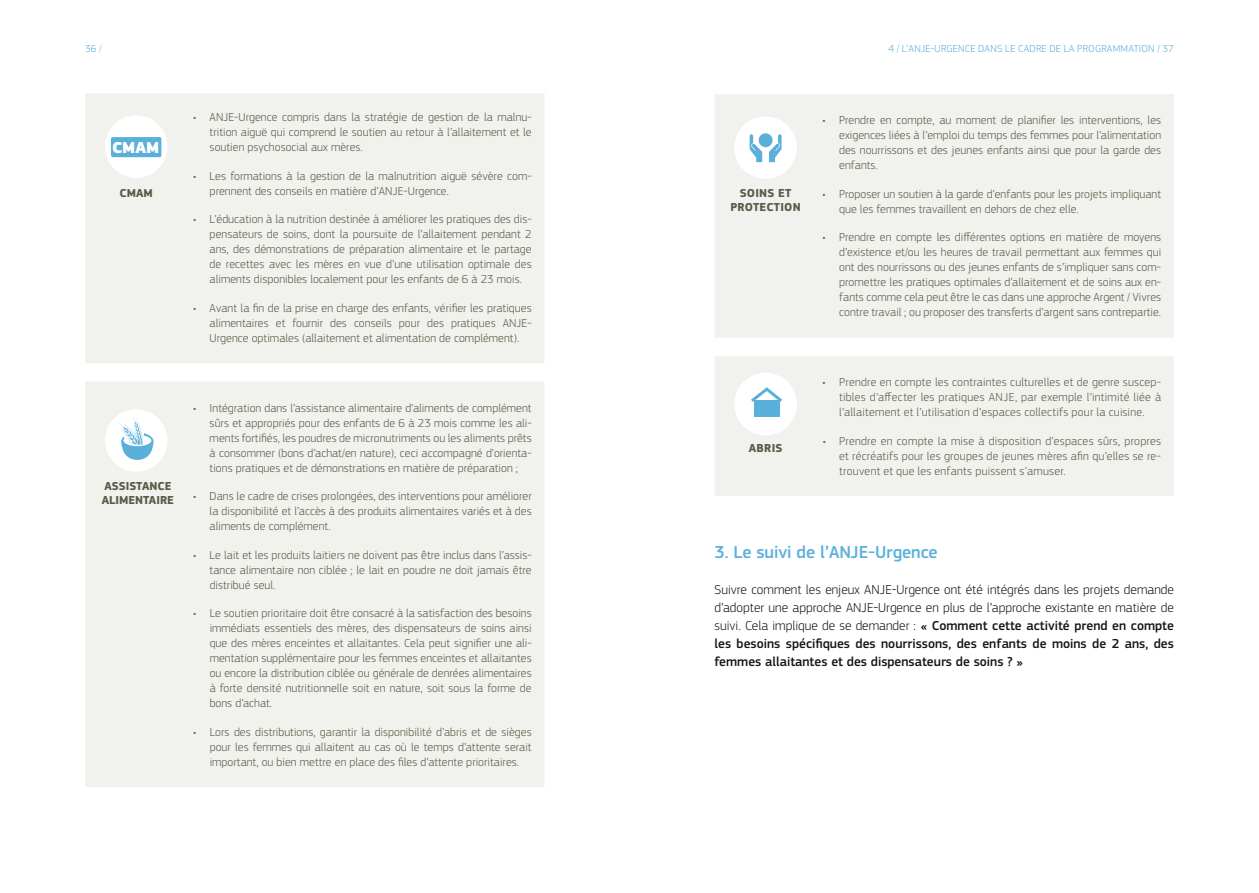
<style>
.page{position:relative;width:1259px;height:893px;background:#fff}
.page>*{position:absolute;margin:0;border:0;box-sizing:border-box;transform-origin:0 0}
.t1{font:500 18px "EC Square Sans Pro";letter-spacing:-.005em;color:#5bb0db}
.t2{font:900 16.5px "EC Square Sans Pro Extra";color:#fff}
.t3{font:300 13.5px/18px "EC Square Sans Pro";color:#151616;text-align:justify}
.t4{font:300 12px/15px "EC Square Sans Pro";letter-spacing:.005em;color:#5b5948;text-align:justify}
.t5{font:700 12px/13.6px "EC Square Sans Pro";letter-spacing:.02em;color:#5b5948}
.t6{font:300 10.5px "EC Square Sans Pro";letter-spacing:.02em;color:#5bb0db}
.s1{font-weight:500}
</style>
<div class="page">
<div style="left:85px;top:93px;width:459px;height:270px;background:#f1f1ed"></div>
<div style="left:85px;top:382px;width:459px;height:405px;background:#f1f1ed"></div>
<div style="left:105px;top:409px;width:62px;height:63px;background:#fff;border-radius:50%"></div>
<svg style="left:118px;top:417px;width:36px;height:43px"></svg>
<div style="left:105px;top:115px;width:62px;height:63px;background:#fff;border-radius:50%"></div>
<div style="left:111px;top:137px;width:50px;height:20px;background:#5bb0db;border-radius:2px"></div>
<div style="left:715px;top:356px;width:459px;height:140px;background:#f1f1ed"></div>
<div style="left:734px;top:373px;width:63px;height:62px;background:#fff;border-radius:50%"></div>
<div style="left:754px;top:400px;width:25px;height:16px;background:#5bb0db"></div>
<svg style="left:751px;top:387px;width:31px;height:18px"></svg>
<div style="left:715px;top:94px;width:459px;height:244px;background:#f1f1ed"></div>
<div style="left:734px;top:116px;width:63px;height:63px;background:#fff;border-radius:50%"></div>
<svg style="left:749px;top:133px;width:32px;height:29px"></svg>
<p class="t6" style="left:85px;top:42px;width:18px">36 /</p>
<p class="t6" style="left:888px;top:42px;width:287px">4 / L’ANJE-Urgence dans le cadre de la programmation / 37</p>
<h2 class="t2" style="left:112px;top:138px;width:49px">CMAM</h2>
<p class="t5" style="left:120px;top:187px;width:17px">CMAM</p>
<p class="t4" style="left:210px;top:110px;width:323px;text-indent:-16px">• ANJE-Urgence compris dans la stratégie de gestion de la malnu&shy;trition aiguë qui comprend le soutien au retour à l’allaitement et le soutien psychosocial aux mères.</p>
<p class="t4" style="left:210px;top:168px;width:323px;text-indent:-16px">• Les formations à la gestion de la malnutrition aiguë sévère com&shy;prennent des conseils en matière d’ANJE-Urgence.</p>
<p class="t4" style="left:210px;top:212px;width:323px;text-indent:-16px">• L’éducation à la nutrition destinée à améliorer les pratiques des dis&shy;pensateurs de soins, dont la poursuite de l’allaitement pendant 2 ans, des démonstrations de préparation alimentaire et le partage de recettes avec les mères en vue d’une utilisation optimale des aliments disponibles localement pour les enfants de 6 à 23 mois.</p>
<p class="t4" style="left:210px;top:300px;width:323px;text-indent:-16px">• Avant la fin de la prise en charge des enfants, vérifier les pratiques alimentaires et fournir des conseils pour des pratiques ANJE-Urgence optimales (allaitement et alimentation de complément).</p>
<p class="t5" style="left:102px;top:480px;width:70px">ASSISTAN CE<br>ALIMENTAIRE</p>
<p class="t4" style="left:210px;top:400px;width:323px;text-indent:-16px">• I ntégration dans l’assistance alimentaire d’aliments de complément sûrs et appropriés pour des enfants de 6 à 23 mois comme les ali&shy;ments fortifiés, les poudres de micronutriments ou les aliments prêts à consommer (bons d’achat/en nature), ceci accompagné d’orienta&shy;tions pratiques et de démonstrations en matière de préparation ;</p>
<p class="t4" style="left:210px;top:489px;width:323px;text-indent:-16px">• Dans le cadre de crises prolongées, des interventions pour améliorer la disponibilité et l’accès à des produits alimentaires variés et à des aliments de complément.</p>
<p class="t4" style="left:210px;top:547px;width:323px;text-indent:-16px">• Le lait et les produits laitiers ne doivent pas être inclus dans l’assis&shy;tance alimentaire non ciblée ; le lait en poudre ne doit jamais être distribué seul.</p>
<p class="t4" style="left:210px;top:606px;width:323px;text-indent:-16px">• Le soutien prioritaire doit être consacré à la satisfaction des besoins immédiats essentiels des mères, des dispensateurs de soins ainsi que des mères enceintes et allaitantes. Cela peut signifier une ali&shy;mentation supplémentaire pour les femmes enceintes et allaitantes ou encore la distribution ciblée ou générale de denrées alimentaires à forte densité nutritionnelle soit en nature, soit sous la forme de bons d’achat.</p>
<p class="t4" style="left:210px;top:724px;width:323px;text-indent:-16px">• Lors des distributions, garantir la disponibilité d’abris et de sièges pour les femmes qui allaitent au cas où le temps d’attente serait important, ou bien mettre en place des files d’attente prioritaires.</p>
<p class="t5" style="left:730px;top:187px;width:72px;text-align:center">SOINS ET<br>PROTECTION</p>
<p class="t4" style="left:839px;top:113px;width:323px;text-indent:-16px">• Prendre en compte, au moment de planifier les interventions, les exigences liées à l’emploi du temps des femmes pour l’alimentation des nourrissons et des jeunes enfants ainsi que pour la garde des enfants.</p>
<p class="t4" style="left:839px;top:186px;width:323px;text-indent:-16px">• Proposer un soutien à la garde d’enfants pour les projets impliquant que les femmes travaillent en dehors de chez elle.</p>
<p class="t4" style="left:839px;top:230px;width:323px;text-indent:-16px">• Prendre en compte les différentes options en matière de moyens d’existence et/ou les heures de travail permettant aux femmes qui ont des nourrissons ou des jeunes enfants de s’impliquer sans com&shy;promettre les pratiques optimales d’allaitement et de soins aux en&shy;fants comme cela peut être le cas dans une approche Argent / Vivres contre travail ; ou proposer des transferts d’argent sans contrepartie.</p>
<p class="t5" style="left:749px;top:442px;width:34px">ABRIS</p>
<p class="t4" style="left:839px;top:375px;width:323px;text-indent:-17px">• Prendre en compte les contraintes culturelles et de genre suscep&shy;tibles d’affecter les pratiques ANJE, par exemple l’intimité liée à l’allaitement et l’utilisation d’espaces collectifs pour la cuisine.</p>
<p class="t4" style="left:839px;top:433px;width:323px;text-indent:-16px">• Prendre en compte la mise à disposition d’espaces sûrs, propres et récréatifs pour les groupes de jeunes mères afin qu’elles se re&shy;trouvent et que les enfants puissent s’amuser.</p>
<h1 class="t1" style="left:714px;top:542px;width:225px">3. Le suivi de l’ANJE-Urgence</h1>
<p class="t3" style="left:714px;top:580px;width:461px">Suivre comment les enjeux ANJE-Urgence ont été intégrés dans les projets demande d’adopter une approche ANJE-Urgence en plus de l’approche existante en matière de suivi. Cela implique de se demander : <span class="s1">« Comment cette activité prend en compte les besoins spécifiques des nourrissons, des enfants de moins de 2 ans, des femmes allaitantes et des dispensateurs de soins ? »</span></p>
</div>
